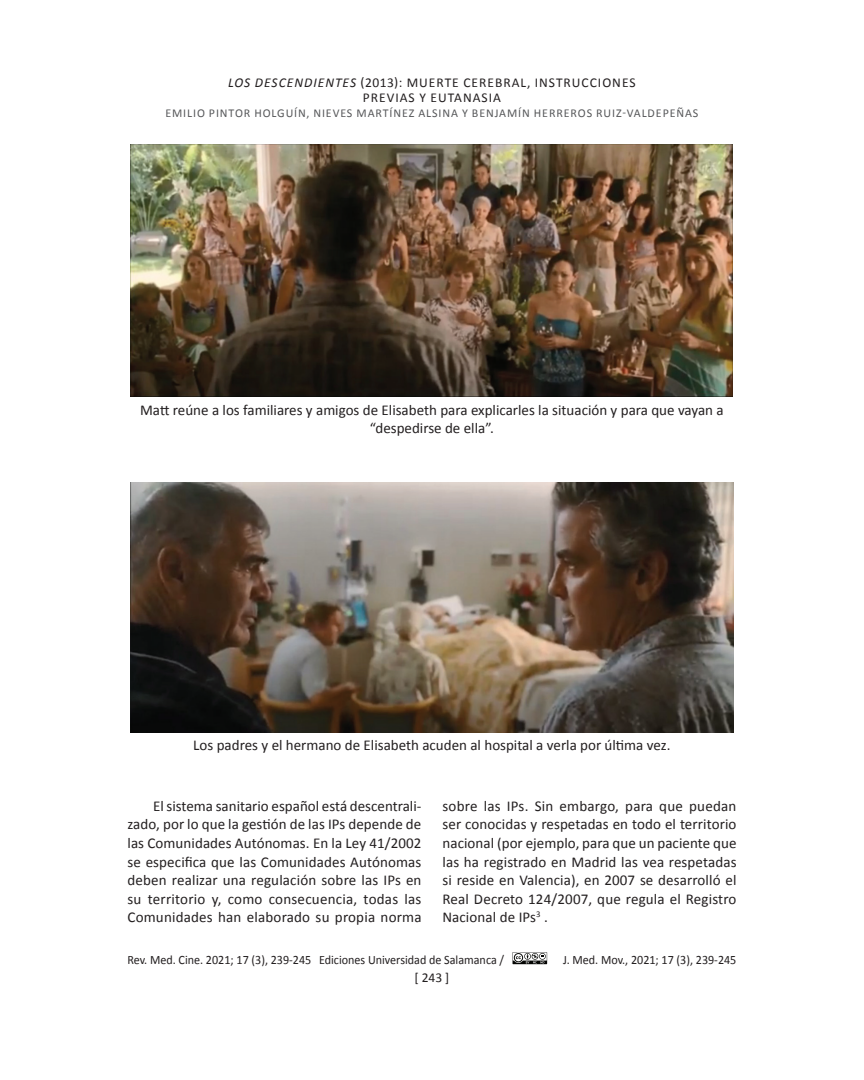
<style>
.page{position:relative;width:864px;height:1080px;background:#fff}
.page>*{position:absolute;margin:0;border:0;box-sizing:border-box;transform-origin:0 0}
.TX{font:15px/18.6px "Calibri";letter-spacing:.01em;color:#231f20;text-align:justify}
.FigureCaption{font:15px/18px "Calibri";color:#231f20;text-align:center}
.t1{font:13.5px/15px "Calibri";letter-spacing:.075em;color:#231f20;text-align:center}
.t2{font:12.75px "Calibri";color:#231f20;scale:.95 1}
.t3{font:12px "Calibri";letter-spacing:.075em;color:#57585a}
.s1{font-style:italic}
</style>
<div class="page">
<svg style="left:513px;top:952px;width:34px;height:12px"></svg>
<img style="left:131px;top:144px;width:602px;height:253px">
<img style="left:130px;top:482px;width:604px;height:250px">
<p class="t1" style="left:228px;top:75px;width:409px"><span class="s1">LOS DESCENDIENTES</span> (2013): MUERTE CEREBRAL, INSTRUCCIONES<br>PREVIAS Y EUTANASIA</p>
<p class="t3" style="left:165px;top:106px;width:535px">EMILIO PINTOR HOLGUÍN, NIEVES MARTÍNEZ ALSINA Y BENJAMÍN HERREROS RUIZ-VALDEPEÑAS</p>
<p class="FigureCaption" style="left:140px;top:401px;width:585px">Matt reúne a los familiares y amigos de Elisabeth para explicarles la situación y para que vayan a “despedirse de ella”.</p>
<p class="FigureCaption" style="left:193px;top:736px;width:479px">Los padres y el hermano de Elisabeth acuden al hospital a verla por última vez.</p>
<p class="TX" style="left:128px;top:797px;width:296px;text-indent:26px">El sistema sanitario español está descentrali&shy;zado, por lo que la gestión de las IPs depende de las Comunidades Autónomas. En la Ley 41/2002 se especifica que las Comunidades Autónomas deben realizar una regulación sobre las IPs en su territorio y, como consecuencia, todas las Comunidades han elaborado su propia norma</p>
<p class="TX" style="left:442px;top:797px;width:296px">sobre las IPs. Sin embargo, para que puedan ser conocidas y respetadas en todo el territorio nacional (por ejemplo, para que un paciente que las ha registrado en Madrid las vea respetadas si reside en Valencia), en 2007 se desarrolló el Real Decreto 124/2007, que regula el Registro Nacional de IPs<sup>3</sup> .</p>
<p class="t2" style="left:127px;top:952px;width:398px">Rev. Med. Cine. 2021; 17 (3), 239-245 Ediciones Universidad de Salamanca /</p>
<p class="t2" style="left:563px;top:952px;width:184px">J. Med. Mov., 2021; 17 (3), 239-245</p>
<p class="t1" style="left:414px;top:970px;width:36px">[ 243 ]</p>
</div>
